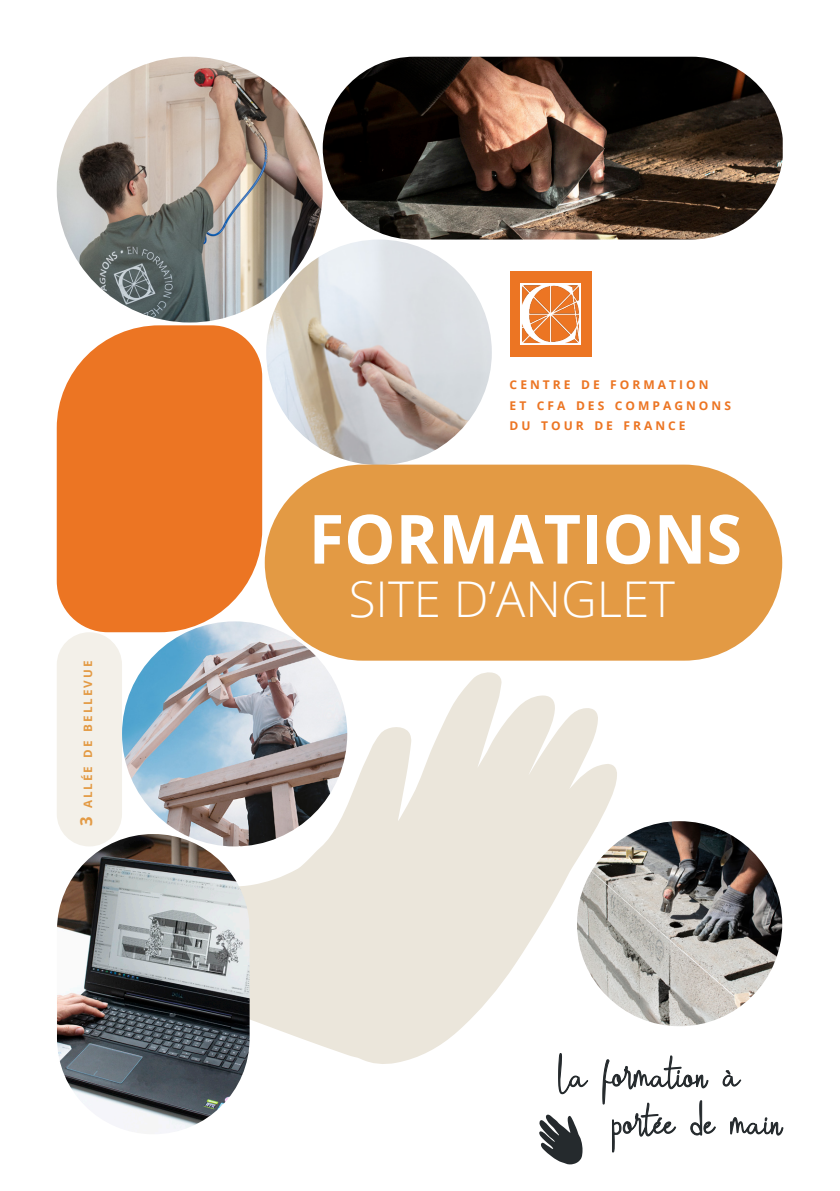
<style>
.page{position:relative;width:840px;height:1191px;background:#fff}
.page>*{position:absolute;margin:0;border:0;box-sizing:border-box;transform-origin:0 0}
.TITRE___COULEURS{font:700 67.8px "Open Sans";color:#fff;scale:.95 1}
.TITRE___COULEURS-2{font:300 49.2px "Open Sans";color:#fff}
.TITRE___COULEURS-3{font:700 12px/20.6px "Open Sans";letter-spacing:.25em;color:#ec7523}
.TITRE___COULEURS-4{font:700 11.6px "Open Sans";letter-spacing:.18em;color:#e39a44}
.s1{font-size:16.6px}
</style>
<div class="page">
<img style="left:122px;top:621px;width:225px;height:225px;border-radius:112px">
<img style="left:57px;top:57px;width:265px;height:265px;border-radius:133px">
<img style="left:576px;top:821px;width:205px;height:205px;border-radius:102px">
<img style="left:266px;top:239px;width:225px;height:226px;border-radius:113px">
<img style="left:322px;top:57px;width:460px;height:182px">
<svg style="left:57px;top:325px;width:205px;height:307px;background:#ed8136"></svg>
<div style="left:57px;top:632px;width:65px;height:214px;background:#f3f0e9;border-radius:33px"></div>
<div style="left:509px;top:271px;width:82px;height:85px;background:#ec7523"></div>
<img style="left:520px;top:284px;width:60px;height:60px">
<div style="left:264px;top:464px;width:517px;height:196px;background:#e39a44;border-radius:98px"></div>
<svg style="left:558px;top:1069px;width:30px;height:26px"></svg>
<svg style="left:602px;top:1055px;width:181px;height:98px"></svg>
<svg style="left:539px;top:1114px;width:43px;height:50px"></svg>
<svg style="left:84px;top:667px;width:535px;height:402px"></svg>
<img style="left:57px;top:834px;width:192px;height:300px;border-radius:96px">
<p class="TITRE___COULEURS-4" style="left:80px;top:826px;width:167px;rotate:-90deg"><span class="s1">3</span> ALLÉE DE BELLEVUE</p>
<p class="TITRE___COULEURS-3" style="left:509px;top:374px;width:200px">CENTRE DE FORMATION</p>
<p class="TITRE___COULEURS-3" style="left:509px;top:394px;width:223px">ET CFA DES COMPAGNONS<br>DU TOUR DE FRANCE</p>
<p class="TITRE___COULEURS" style="left:308px;top:491px;width:457px">FORMATIONS</p>
<p class="TITRE___COULEURS-2" style="left:348px;top:565px;width:328px">SITE D’ANGLET</p>
</div>
